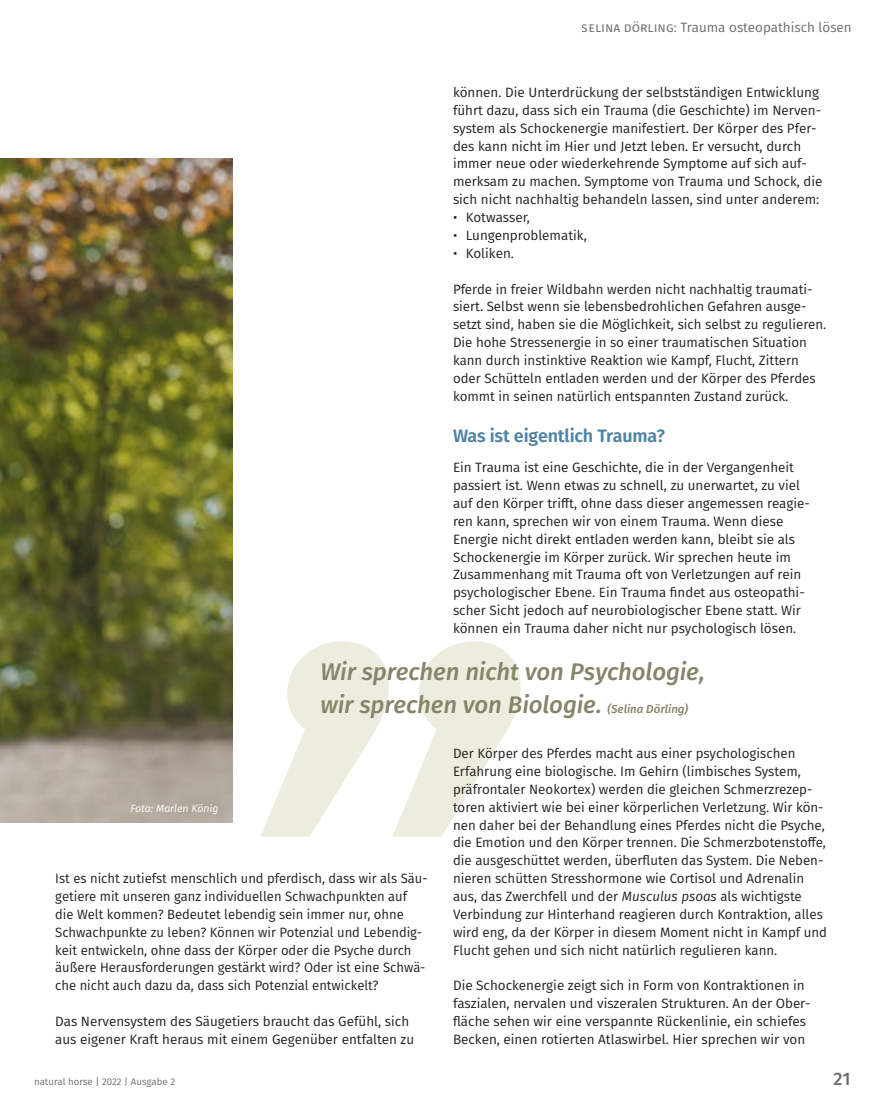
<style>
.page{position:relative;width:872px;height:1106px;background:#fff}
.page>*{position:absolute;margin:0;border:0;box-sizing:border-box;transform-origin:0 0}
.t1{font:italic 500 24px/33px "Fira Sans";letter-spacing:-.005em;color:#868469}
.t2{font:600 18px "Fira Sans";letter-spacing:-.01em;color:#4f84a5}
.t3{font:500 18px "Fira Sans";color:#6c6d70}
.t4{font:13.5px/17.9px "Fira Sans";color:#231f20}
.t5{font:13.5px "Fira Sans";color:#6c6d70}
.t6{font:italic 10.5px "Fira Sans";color:#fff}
.t7{font:9.75px "Fira Sans";color:#6c6d70}
.s1{font-size:11.55px}
.s2{font-style:italic}
</style>
<div class="page">
<svg style="left:261px;top:641px;width:259px;height:195px;fill:#ededdf"></svg>
<img style="left:0;top:158px;width:233px;height:664px">
<p class="t5" style="left:582px;top:17px;width:271px">selina dörling: Trauma osteopathisch lösen</p>
<p class="t4" style="left:453px;top:83px;width:371px">können. Die Unterdrückung der selbstständigen Entwicklung führt dazu, dass sich ein Trauma (die Geschichte) im Nerven&shy;system als Schockenergie manifestiert. Der Körper des Pfer&shy;des kann nicht im Hier und Jetzt leben. Er versucht, durch immer neue oder wiederkehrende Symptome auf sich auf&shy;merksam zu machen. Symptome von Trauma und Schock, die sich nicht nachhaltig behandeln lassen, sind unter anderem:</p>
<p class="t4" style="left:453px;top:208px;width:78px">• Kotwasser,</p>
<p class="t4" style="left:453px;top:226px;width:135px">• Lungenproblematik,</p>
<p class="t4" style="left:453px;top:244px;width:62px">• Koliken.</p>
<p class="t4" style="left:453px;top:279px;width:375px">Pferde in freier Wildbahn werden nicht nachhaltig traumati&shy;siert. Selbst wenn sie lebensbedrohlichen Gefahren ausge&shy;setzt sind, haben sie die Möglichkeit, sich selbst zu regulieren.<br>Die hohe Stressenergie in so einer traumatischen Situation kann durch instinktive Reaktion wie Kampf, Flucht, Zittern oder Schütteln entladen werden und der Körper des Pferdes kommt in seinen natürlich entspannten Zustand zurück.</p>
<h2 class="t2" style="left:453px;top:421px;width:214px">Was ist eigentlich Trauma?</h2>
<p class="t4" style="left:453px;top:458px;width:358px">Ein Trauma ist eine Geschichte, die in der Vergangenheit passiert ist. Wenn etwas zu schnell, zu unerwartet, zu viel auf den Körper trifft, ohne dass dieser angemessen reagie&shy;ren kann, sprechen wir von einem Trauma. Wenn diese Energie nicht direkt entladen werden kann, bleibt sie als Schockenergie im Körper zurück. Wir sprechen heute im Zusammenhang mit Trauma oft von Verletzungen auf rein psychologischer Ebene. Ein Trauma findet aus osteopathi&shy;scher Sicht jedoch auf neurobiologischer Ebene statt. Wir können ein Trauma daher nicht nur psychologisch lösen.</p>
<h1 class="t1" style="left:320px;top:654px;width:386px">Wir sprechen nicht von Psychologie, wir sprechen von Biologie. <span class="s1">(Selina Dörling)</span></h1>
<p class="t6" style="left:130px;top:801px;width:90px">Foto: Marlen König</p>
<p class="t4" style="left:55px;top:869px;width:374px">Ist es nicht zutiefst menschlich und pferdisch, dass wir als Säu&shy;getiere mit unseren ganz individuellen Schwachpunkten auf die Welt kommen? Bedeutet lebendig sein immer nur, ohne Schwachpunkte zu leben? Können wir Potenzial und Lebendig&shy;keit entwickeln, ohne dass der Körper oder die Psyche durch äußere Herausforderungen gestärkt wird? Oder ist eine Schwä&shy;che nicht auch dazu da, dass sich Potenzial entwickelt?</p>
<p class="t4" style="left:55px;top:1012px;width:360px">Das Nervensystem des Säugetiers braucht das Gefühl, sich aus eigener Kraft heraus mit einem Gegenüber entfalten zu</p>
<p class="t7" style="left:34px;top:1074px;width:143px">natural horse | 2022 | Ausgabe 2</p>
<p class="t4" style="left:453px;top:744px;width:375px">Der Körper des Pferdes macht aus einer psychologischen Erfahrung eine biologische. Im Gehirn (limbisches System, präfrontaler Neokortex) werden die gleichen Schmerzrezep&shy;toren aktiviert wie bei einer körperlichen Verletzung. Wir kön&shy;nen daher bei der Behandlung eines Pferdes nicht die Psyche, die Emotion und den Körper trennen. Die Schmerzbotenstoffe, die ausgeschüttet werden, überfluten das System. Die Neben&shy;nieren schütten Stresshormone wie Cortisol und Adrenalin aus, das Zwerchfell und der <span class="s2">Musculus psoas</span> als wichtigste Verbindung zur Hinterhand reagieren durch Kontraktion, alles wird eng, da der Körper in diesem Moment nicht in Kampf und Flucht gehen und sich nicht natürlich regulieren kann.</p>
<p class="t4" style="left:453px;top:976px;width:359px">Die Schockenergie zeigt sich in Form von Kontraktionen in faszialen, nervalen und viszeralen Strukturen. An der Ober&shy;fläche sehen wir eine verspannte Rückenlinie, ein schiefes Becken, einen rotierten Atlaswirbel. Hier sprechen wir von</p>
<h2 class="t3" style="left:833px;top:1065px;width:19px">21</h2>
</div>
